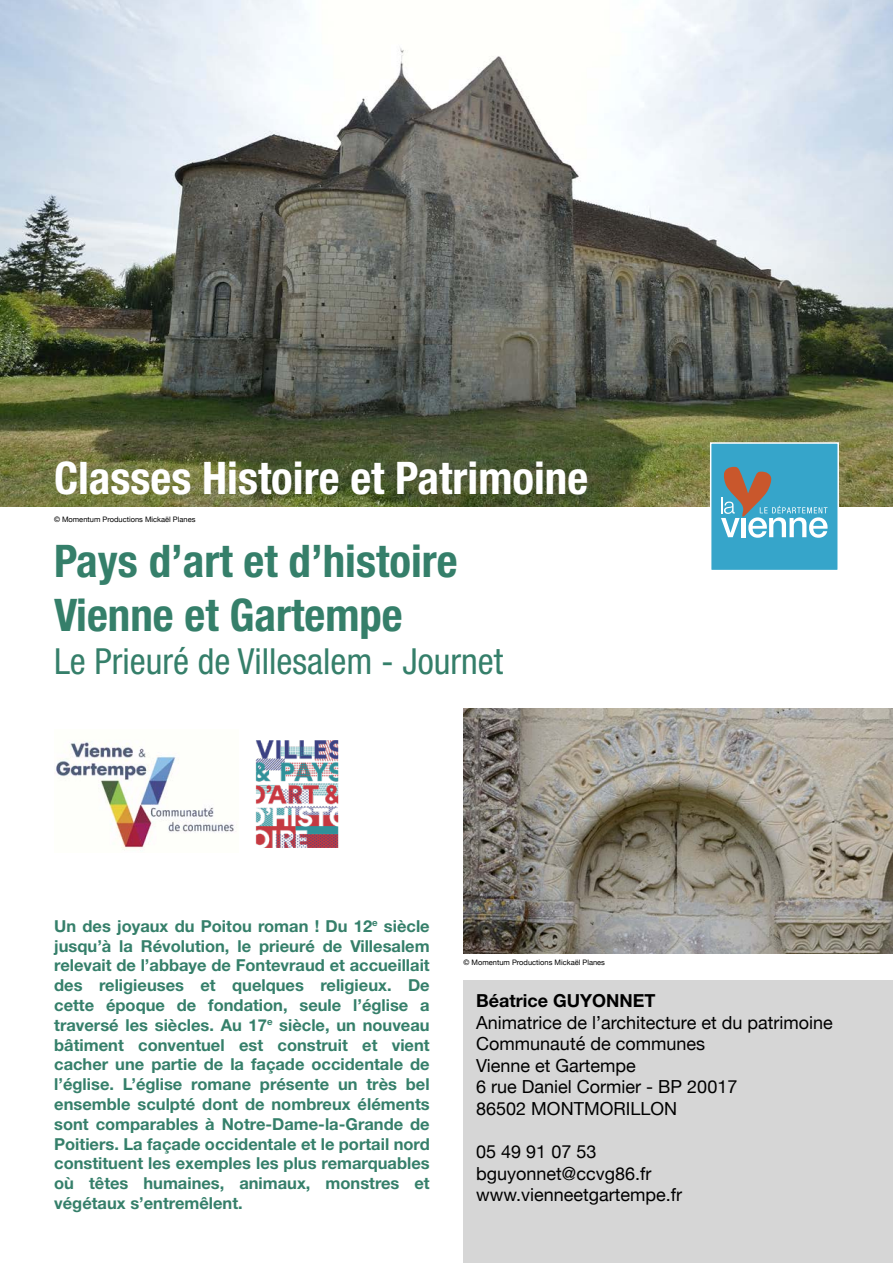
<style>
.page{position:relative;width:893px;height:1263px;background:#fff}
.page>*{position:absolute;margin:0;border:0;box-sizing:border-box;transform-origin:0 0}
.t1{font:700 condensed 45px/54px "Helvetica Neue";color:#357f6a}
.t2{font:700 condensed 45px "Helvetica Neue";color:#fff}
.t3{font:condensed 36px "Helvetica Neue";color:#357f6a}
.t4{font:18px/21.6px "Helvetica Neue";color:#000}
.t5{font:700 18px "Helvetica Neue";color:#000}
.t6{font:700 16.5px/19.8px "Helvetica Neue";color:#357f6a;text-align:justify}
.t7{font:7.5px "Helvetica Neue";color:#000}
</style>
<div class="page">
<img style="left:0;top:0;width:893px;height:507px">
<div style="left:463px;top:980px;width:430px;height:283px;background:#d6d6d6"></div>
<div style="left:711px;top:443px;width:127px;height:127px;background:#36a5ca"></div>
<svg style="left:721px;top:466px;width:107px;height:72px"></svg>
<div style="left:710px;top:442px;width:129px;height:129px;border:2px solid #fff"></div>
<img style="left:463px;top:708px;width:430px;height:246px">
<img style="left:56px;top:741px;width:181px;height:109px">
<img style="left:255px;top:740px;width:83px;height:107px">
<h1 class="t2" style="left:54px;top:451px;width:536px">Classes Histoire et Patrimoine</h1>
<p class="t7" style="left:54px;top:514px;width:143px">© Momentum Productions Mickaël Planes</p>
<h1 class="t1" style="left:54px;top:533px;width:405px">Pays d’art et d’histoire<br>Vienne et Gartempe</h1>
<h2 class="t3" style="left:54px;top:640px;width:450px">Le Prieuré de Villesalem - Journet</h2>
<p class="t6" style="left:54px;top:915px;width:377px">Un des joyaux du Poitou roman ! Du 12<sup>e</sup> siècle jusqu’à la Révolution, le prieuré de Villesalem relevait de l’abbaye de Fontevraud et accueillait des religieuses et quelques religieux. De cette époque de fondation, seule l’église a traversé les siècles. Au 17<sup>e</sup> siècle, un nouveau bâtiment conventuel est construit et vient cacher une partie de la façade occidentale de l’église. L’église romane présente un très bel ensemble sculpté dont de nombreux éléments sont comparables à Notre-Dame-la-Grande de Poitiers. La façade occidentale et le portail nord constituent les exemples les plus remarquables où têtes humaines, animaux, monstres et végétaux s’entremêlent.</p>
<p class="t7" style="left:463px;top:957px;width:143px">© Momentum Productions Mickaël Planes</p>
<p class="t5" style="left:476px;top:989px;width:181px">Béatrice GUYONNET</p>
<p class="t4" style="left:476px;top:1012px;width:358px">Animatrice de l’architecture et du patrimoine<br>Communauté de communes<br>Vienne et Gartempe<br>6 rue Daniel Cormier - BP 20017<br>86502 MONTMORILLON</p>
<p class="t4" style="left:476px;top:1142px;width:207px">05 49 91 07 53 bguyonnet@ccvg86.fr www.vienneetgartempe.fr</p>
</div>
